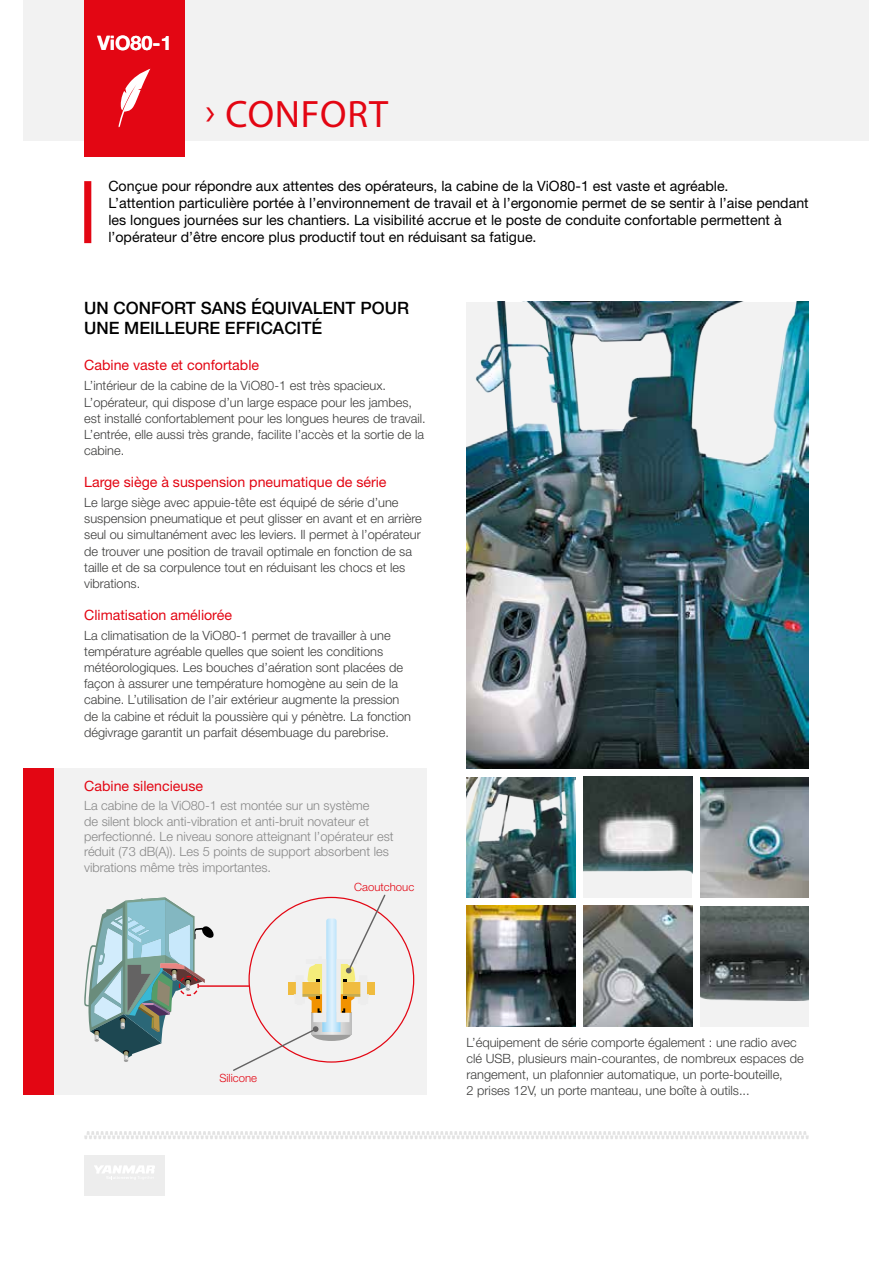
<style>
.page{position:relative;width:893px;height:1263px;background:#fff}
.page>*{position:absolute;margin:0;border:0;box-sizing:border-box;transform-origin:0 0}
.t1{font:38.4px "Myriad Pro";letter-spacing:.02em;color:#e30613}
.t2{font:700 19.95px "Helvetica Neue LT Std";color:#fff}
.t3{font:500 17.1px/20.1px "Helvetica Neue LT Std";color:#000}
.t4{font:14.25px/17.1px "Helvetica Neue LT Std";color:#000}
.t5{font:14.25px "Helvetica Neue LT Std";color:#e30613}
.t6{font:300 12.75px/16px "Helvetica Neue LT Std";color:#3c3c3b}
.t7{font:300 12.75px/15.3px "Helvetica Neue LT Std";color:#878787}
.t8{font:300 11.4px "Helvetica Neue LT Std";color:#e30613}
</style>
<div class="page">
<div style="left:84px;top:1155px;width:81px;height:40px;background:#ededed"></div>
<svg style="left:94px;top:1165px;width:61px;height:15px"></svg>
<svg style="left:84px;top:1131px;width:725px;height:8px"></svg>
<div style="left:24px;top:0;width:845px;height:141px;background:#f2f2f2"></div>
<div style="left:84px;top:0;width:101px;height:157px;background:#e30613"></div>
<img style="left:467px;top:302px;width:342px;height:467px">
<div style="left:54px;top:769px;width:372px;height:326px;background:#f2f2f2"></div>
<img style="left:467px;top:906px;width:108px;height:120px">
<img style="left:700px;top:777px;width:109px;height:120px">
<img style="left:583px;top:777px;width:109px;height:121px">
<svg style="left:84px;top:897px;width:130px;height:165px"></svg>
<hr style="left:198px;top:985px;width:51px;height:2px;background:#e30613">
<svg style="left:232px;top:894px;width:182px;height:177px"></svg>
<div style="left:84px;top:181px;width:7px;height:62px;background:#e30613"></div>
<svg style="left:119px;top:69px;width:32px;height:58px"></svg>
<div style="left:24px;top:769px;width:30px;height:326px;background:#e30613"></div>
<img style="left:467px;top:777px;width:108px;height:121px">
<img style="left:700px;top:906px;width:109px;height:120px">
<img style="left:583px;top:906px;width:109px;height:120px">
<h2 class="t2" style="left:97px;top:31px;width:76px">ViO80-1</h2>
<h1 class="t1" style="left:205px;top:91px;width:184px">› CONFORT</h1>
<p class="t4" style="left:108px;top:177px;width:702px">Conçue pour répondre aux attentes des opérateurs, la cabine de la ViO80-1 est vaste et agréable.<br>L’attention particulière portée à l’environnement de travail et à l’ergonomie permet de se sentir à l’aise pendant les longues journées sur les chantiers. La visibilité accrue et le poste de conduite confortable permettent à l’opérateur d’être encore plus productif tout en réduisant sa fatigue.</p>
<h3 class="t3" style="left:84px;top:298px;width:326px">UN CONFORT SANS ÉQUIVALENT POUR<br>UNE MEILLEURE EFFICACITÉ</h3>
<p class="t5" style="left:84px;top:357px;width:176px">Cabine vaste et confortable</p>
<p class="t6" style="left:84px;top:378px;width:343px">L’intérieur de la cabine de la ViO80-1 est très spacieux.<br>L’opérateur, qui dispose d’un large espace pour les jambes, est installé confortablement pour les longues heures de travail.<br>L’entrée, elle aussi très grande, facilite l’accès et la sortie de la cabine.</p>
<p class="t5" style="left:84px;top:473px;width:304px">Large siège à suspension pneumatique de série</p>
<p class="t6" style="left:84px;top:494px;width:339px">Le large siège avec appuie-tête est équipé de série d’une suspension pneumatique et peut glisser en avant et en arrière seul ou simultanément avec les leviers. Il permet à l’opérateur de trouver une position de travail optimale en fonction de sa taille et de sa corpulence tout en réduisant les chocs et les vibrations.</p>
<p class="t5" style="left:84px;top:606px;width:149px">Climatisation améliorée</p>
<p class="t6" style="left:84px;top:627px;width:328px">La climatisation de la ViO80-1 permet de travailler à une température agréable quelles que soient les conditions météorologiques. Les bouches d’aération sont placées de façon à assurer une température homogène au sein de la cabine. L’utilisation de l’air extérieur augmente la pression de la cabine et réduit la poussière qui y pénètre. La fonction dégivrage garantit un parfait désembuage du parebrise.</p>
<p class="t5" style="left:84px;top:777px;width:120px">Cabine silencieuse</p>
<p class="t7" style="left:84px;top:798px;width:311px">La cabine de la ViO80-1 est montée sur un système<br>de silent block anti-vibration et anti-bruit novateur et perfectionné. Le niveau sonore atteignant l’opérateur est réduit (73 dB(A)). Les 5 points de support absorbent les vibrations même très importantes.</p>
<p class="t8" style="left:219px;top:1071px;width:39px">Silicone</p>
<p class="t8" style="left:354px;top:880px;width:61px">Caoutchouc</p>
<p class="t6" style="left:467px;top:1034px;width:339px">L’équipement de série comporte également : une radio avec clé USB, plusieurs main-courantes, de nombreux espaces de rangement, un plafonnier automatique, un porte-bouteille,<br>2 prises 12V, un porte manteau, une boîte à outils...</p>
</div>
